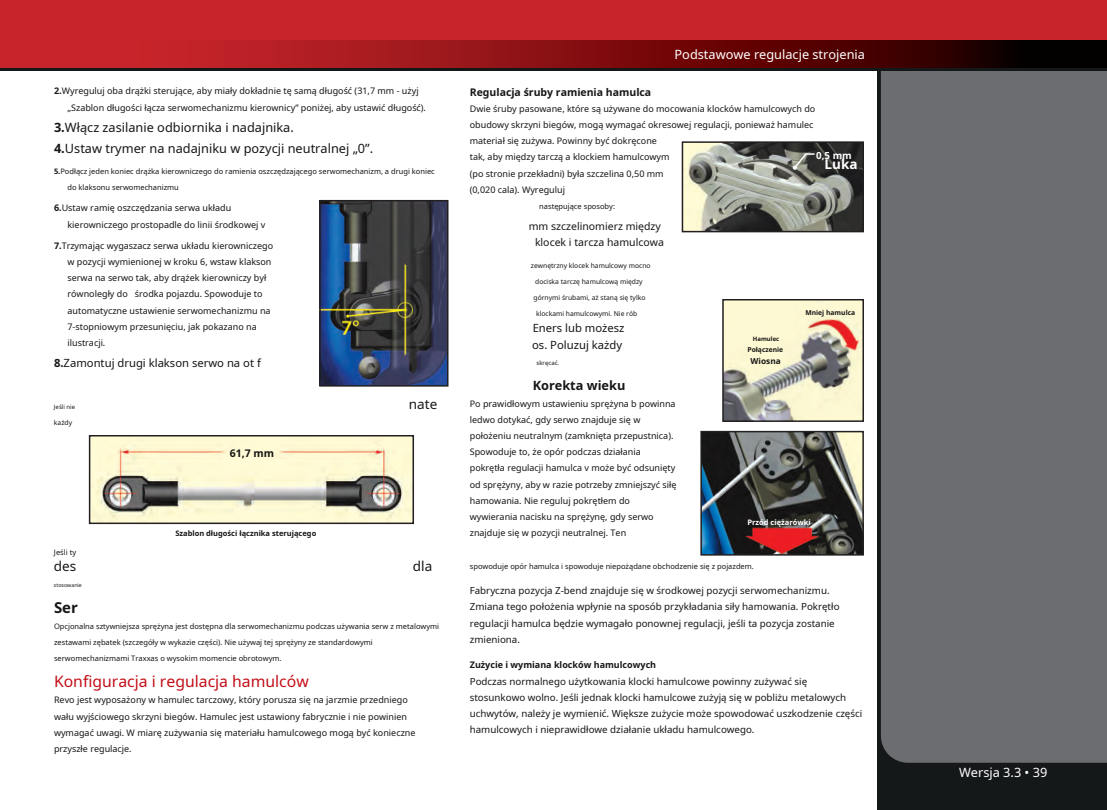
<style>
.page{position:relative;width:1107px;height:810px;background:#fff}
.page>*{position:absolute;margin:0;border:0;box-sizing:border-box;transform-origin:0 0}
.t1{font:15.75px "Noto Sans";color:#c30e17}
.t2{font:700 15px "Noto Sans";color:#171615}
.t3{font:13.5px "Noto Sans";color:#171615}
.t4{font:700 13.5px "Noto Sans";color:#fff}
.t5{font:12.75px/21.1px "Noto Sans";color:#171615}
.t6{font:12.75px "Noto Sans";color:#fff}
.t7{font:700 12.75px "Noto Sans";color:#171615}
.t8{font:11.25px/16.2px "Noto Sans";color:#171615}
.t9{font:10.5px "Noto Sans";color:#171615}
.t10{font:700 10.5px "Noto Sans";color:#171615}
.t11{font:9.75px/16.2px "Noto Sans";color:#171615}
.t12{font:700 9.75px "Noto Sans";color:#fff}
.t13{font:9px/16.2px "Noto Sans";color:#171615}
.t14{font:700 9px "Noto Sans";color:#171615}
.t15{font:700 8.25px "Noto Sans";color:#171615}
.t16{font:7.5px/16.2px "Noto Sans";color:#171615}
.t17{font:700 7.5px "Noto Sans";color:#171615}
.t18{font:700 7.5px "Noto Sans";color:#fff}
.t19{font:6.75px "Noto Sans";color:#171615}
.t20{font:700 6.75px "Noto Sans";color:#171615}
.t21{font:6px "Noto Sans";color:#171615}
.t22{font:700 6px "Noto Sans";color:#171615}
.t23{font:5.25px "Noto Sans";color:#171615}
.s1{font-weight:700}
</style>
<div class="page">
<div style="left:878px;top:61px;width:229px;height:749px;background:#151819"></div>
<div style="left:881px;top:71px;width:226px;height:692px;background:#6c6d70"></div>
<div style="left:0;top:57px;width:1107px;height:14px;background:#151819"></div>
<div style="left:0;top:0;width:1107px;height:67px;background:#c8242b"></div>
<svg style="left:0;top:40px;width:1107px;height:28px"></svg>
<img style="left:92px;top:438px;width:319px;height:83px">
<div style="left:89px;top:435px;width:325px;height:89px;border:2px solid #231f20"></div>
<img style="left:322px;top:203px;width:123px;height:181px">
<div style="left:319px;top:200px;width:129px;height:187px;border:2px solid #231f20"></div>
<img style="left:685px;top:144px;width:176px;height:85px">
<div style="left:682px;top:141px;width:182px;height:91px;border:2px solid #231f20"></div>
<img style="left:725px;top:302px;width:136px;height:117px">
<div style="left:722px;top:299px;width:142px;height:123px;border:2px solid #231f20"></div>
<svg style="left:793px;top:153px;width:23px;height:17px"></svg>
<img style="left:703px;top:434px;width:158px;height:119px">
<div style="left:700px;top:431px;width:164px;height:125px;border:2px solid #231f20"></div>
<h3 class="t6" style="left:675px;top:45px;width:192px">Podstawowe regulacje strojenia</h3>
<p class="t13" style="left:67px;top:83px;width:360px;text-indent:-13px"><span class="s1">2.</span>Wyreguluj oba drążki sterujące, aby miały dokładnie tę samą długość (31,7 mm - użyj „Szablon długości łącza serwomechanizmu kierownicy” poniżej, aby ustawić długość).</p>
<p class="t10" style="left:470px;top:84px;width:183px">Regulacja śruby ramienia hamulca</p>
<p class="t13" style="left:470px;top:100px;width:347px">Dwie śruby pasowane, które są używane do mocowania klocków hamulcowych do obudowy skrzyni biegów, mogą wymagać okresowej regulacji, ponieważ hamulec materiał się zużywa. Powinny być dokręcone<br>tak, aby między tarczą a klockiem hamulcowym<br>(po stronie przekładni) była szczelina 0,50 mm<br>(0,020 cala). Wyreguluj</p>
<p class="t16" style="left:539px;top:198px;width:77px">następujące sposoby:</p>
<h3 class="t5" style="left:54px;top:116px;width:321px"><span class="s1">3.</span>Włącz zasilanie odbiornika i nadajnika.<br><span class="s1">4.</span>Ustaw trymer na nadajniku w pozycji neutralnej „0”.</h3>
<p class="t12" style="left:816px;top:148px;width:37px">0,5 mm</p>
<h3 class="t4" style="left:825px;top:155px;width:35px">Luka</h3>
<p class="t16" style="left:67px;top:163px;width:369px;text-indent:-13px"><span class="s1">5.</span>Podłącz jeden koniec drążka kierowniczego do ramienia oszczędzającego serwomechanizm, a drugi koniec do klaksonu serwomechanizmu</p>
<p class="t13" style="left:67px;top:200px;width:199px;text-indent:-13px"><span class="s1">6.</span>Ustaw ramię oszczędzania serwa układu kierowniczego prostopadle do linii środkowej v</p>
<p class="t9" style="left:529px;top:219px;width:134px">mm szczelinomierz między</p>
<p class="t13" style="left:54px;top:237px;width:221px"><span class="s1">7.</span>Trzymając wygaszacz serwa układu kierowniczego</p>
<p class="t9" style="left:535px;top:235px;width:130px">klocek i tarcza hamulcowa</p>
<p class="t13" style="left:67px;top:253px;width:206px">w pozycji wymienionej w kroku 6, wstaw klakson serwa na serwo tak, aby drążek kierowniczy był równoległy do środka pojazdu. Spowoduje to automatyczne ustawienie serwomechanizmu na 7-stopniowym przesunięciu, jak pokazano na ilustracji.</p>
<p class="t19" style="left:531px;top:260px;width:121px">zewnętrzny klocek hamulcowy mocno</p>
<p class="t19" style="left:535px;top:277px;width:109px">dociska tarczę hamulcową między</p>
<p class="t19" style="left:534px;top:293px;width:113px">górnymi śrubami, aż staną się tylko</p>
<p class="t19" style="left:536px;top:309px;width:103px">klockami hamulcowymi. Nie rób</p>
<p class="t8" style="left:532px;top:320px;width:94px">Eners lub możesz os. Poluzuj każdy</p>
<p class="t21" style="left:537px;top:358px;width:24px">skręcać.</p>
<p class="t8" style="left:54px;top:355px;width:208px"><span class="s1">8.</span>Zamontuj drugi klakson serwo na ot f</p>
<h3 class="t7" style="left:533px;top:377px;width:94px">Korekta wieku</h3>
<p class="t22" style="left:753px;top:335px;width:28px">Hamulec</p>
<p class="t20" style="left:747px;top:345px;width:37px">Połączenie</p>
<p class="t15" style="left:751px;top:355px;width:32px">Wiosna</p>
<p class="t20" style="left:805px;top:307px;width:51px">Mniej hamulca</p>
<h3 class="t3" style="left:409px;top:395px;width:30px">nate</h3>
<p class="t13" style="left:470px;top:395px;width:208px">Po prawidłowym ustawieniu sprężyna b powinna ledwo dotykać, gdy serwo znajduje się w położeniu neutralnym (zamknięta przepustnica).<br>Spowoduje to, że opór podczas działania pokrętła regulacji hamulca v może być odsunięty od sprężyny, aby w razie potrzeby zmniejszyć siłę hamowania. Nie reguluj pokrętłem do wywierania nacisku na sprężynę, gdy serwo znajduje się w pozycji neutralnej. Ten</p>
<p class="t16" style="left:470px;top:558px;width:286px">spowoduje opór hamulca i spowoduje niepożądane obchodzenie się z pojazdem.</p>
<p class="t21" style="left:54px;top:403px;width:23px">Jeśli nie</p>
<p class="t19" style="left:54px;top:418px;width:20px">każdy</p>
<p class="t10" style="left:230px;top:445px;width:46px">61,7 mm</p>
<p class="t18" style="left:748px;top:517px;width:65px">Przód ciężarówki</p>
<p class="t17" style="left:175px;top:528px;width:142px">Szablon długości łącznika sterującego</p>
<p class="t16" style="left:54px;top:544px;width:24px">Jeśli ty</p>
<h3 class="t3" style="left:54px;top:557px;width:24px">des</h3>
<p class="t23" style="left:54px;top:582px;width:29px">stosowanie</p>
<h3 class="t3" style="left:413px;top:557px;width:21px">dla</h3>
<p class="t11" style="left:470px;top:582px;width:371px">Fabryczna pozycja Z-bend znajduje się w środkowej pozycji serwomechanizmu.<br>Zmiana tego położenia wpłynie na sposób przykładania siły hamowania. Pokrętło regulacji hamulca będzie wymagało ponownej regulacji, jeśli ta pozycja zostanie zmieniona.</p>
<h2 class="t2" style="left:54px;top:597px;width:25px">Ser</h2>
<p class="t16" style="left:54px;top:618px;width:387px">Opcjonalna sztywniejsza sprężyna jest dostępna dla serwomechanizmu podczas używania serw z metalowymi zestawami zębatek (szczegóły w wykazie części). Nie używaj tej sprężyny ze standardowymi serwomechanizmami Traxxas o wysokim momencie obrotowym.</p>
<p class="t14" style="left:470px;top:659px;width:188px">Zużycie i wymiana klocków hamulcowych</p>
<h1 class="t1" style="left:54px;top:670px;width:256px">Konfiguracja i regulacja hamulców</h1>
<p class="t11" style="left:470px;top:673px;width:394px">Podczas normalnego użytkowania klocki hamulcowe powinny zużywać się stosunkowo wolno. Jeśli jednak klocki hamulcowe zużyją się w pobliżu metalowych uchwytów, należy je wymienić. Większe zużycie może spowodować uszkodzenie części hamulcowych i nieprawidłowe działanie układu hamulcowego.</p>
<p class="t13" style="left:54px;top:692px;width:363px">Revo jest wyposażony w hamulec tarczowy, który porusza się na jarzmie przedniego wału wyjściowego skrzyni biegów. Hamulec jest ustawiony fabrycznie i nie powinien wymagać uwagi. W miarę zużywania się materiału hamulcowego mogą być konieczne przyszłe regulacje.</p>
<h3 class="t6" style="left:959px;top:763px;width:90px">Wersja 3.3 • 39</h3>
</div>
